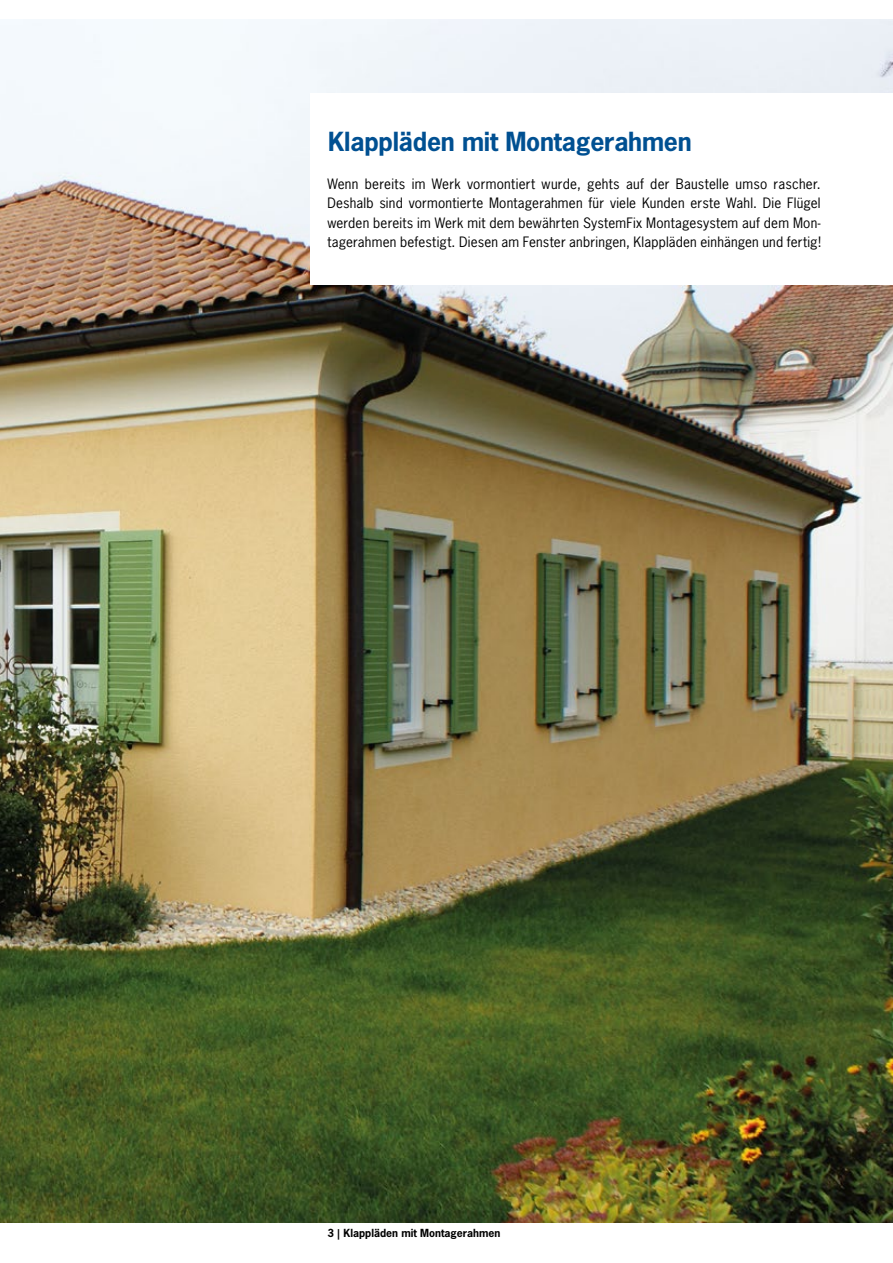
<style>
.page{position:relative;width:893px;height:1263px;background:#fff}
.page>*{position:absolute;margin:0;border:0;box-sizing:border-box;transform-origin:0 0}
.t1{font:700 24.75px "News Gothic";letter-spacing:-.01em;color:#005092}
.t2{font:13.5px/19.2px "News Gothic";letter-spacing:.015em;color:#000;text-align:justify}
.t3{font:700 10.5px "News Gothic";color:#000}
</style>
<div class="page">
<img style="left:0;top:19px;width:893px;height:1203px">
<div style="left:310px;top:94px;width:583px;height:191px;background:#fff"></div>
<h1 class="t1" style="left:328px;top:125px;width:365px">Klappläden mit Montagerahmen</h1>
<p class="t2" style="left:327px;top:174px;width:495px">Wenn bereits im Werk vormontiert wurde, gehts auf der Baustelle umso rascher.<br>Deshalb sind vormontierte Montagerahmen für viele Kunden erste Wahl. Die Flügel werden bereits im Werk mit dem bewährten SystemFix Montagesystem auf dem Mon&shy;tagerahmen befestigt. Diesen am Fenster anbringen, Klappläden einhängen und fertig!</p>
<p class="t3" style="left:327px;top:1226px;width:175px">3 | Klappläden mit Montagerahmen</p>
</div>
